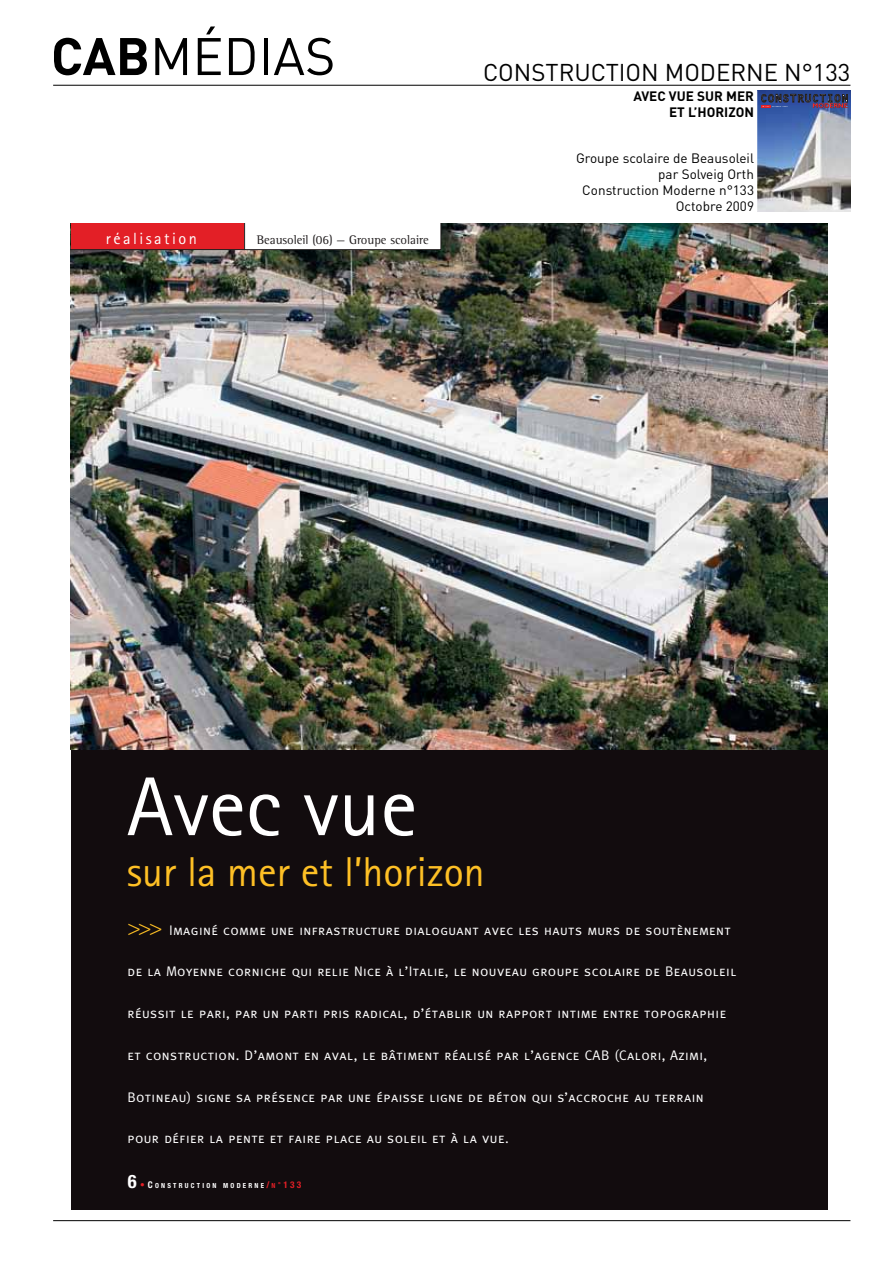
<style>
.page{position:relative;width:893px;height:1263px;background:#fff}
.page>*{position:absolute;margin:0;border:0;box-sizing:border-box;transform-origin:0 0}
.t1{font:83.55px "Rotis Sans Serif";color:#fff}
.t2{font:51.9px "DIN";color:#000}
.t3{font:41.7px "Rotis Sans Serif";color:#fec025}
.t4{font:24px "DIN";color:#000}
.t5{font:16.2px "Rotis Sans Serif";letter-spacing:.15em;color:#fff}
.t6{font:13.95px "Meta Caps";letter-spacing:.03em;color:#fff}
.t7{font:13.5px/16.2px "DIN";color:#000;text-align:right}
.t8{font:700 13.5px/16.2px "DIN";color:#000;text-align:right}
.t9{font:12.75px "Rotis Semi Serif";color:#231f20}
.t10{font:700 condensed 6.9px "Helvetica Neue";letter-spacing:.32em;color:#fff}
.s1{font-weight:700}
.s2{font-family:"Frutiger";font-weight:300;font-stretch:condensed;font-size:22.05px;color:#fec025}
.s3{font-size:18.6px}
.s4{font-size:9.3px;color:#e31f26}
.s5{font-size:9.3px}
.s6{color:#e31f26}
.s7{font-family:"Rotis Sans Serif";font-stretch:normal;font-size:9.3px;color:#e31f26}
</style>
<div class="page">
<hr style="left:53px;top:1220px;width:797px;height:1px;background:#000">
<hr style="left:53px;top:85px;width:797px;height:1px;background:#000">
<img style="left:758px;top:108px;width:92px;height:103px">
<img style="left:757px;top:90px;width:1px;height:121px">
<svg style="left:757px;top:90px;width:94px;height:18px;background:#383f74"></svg>
<img style="left:71px;top:223px;width:756px;height:986px">
<h2 class="t2" style="left:51px;top:24px;width:286px"><span class="s1">CAB</span>MÉDIAS</h2>
<p class="t5" style="left:106px;top:229px;width:92px">réalisation</p>
<p class="t9" style="left:257px;top:232px;width:173px">Beausoleil (06) — Groupe scolaire</p>
<h3 class="t4" style="left:483px;top:57px;width:369px">CONSTRUCTION MODERNE N°133</h3>
<p class="t8" style="left:633px;top:88px;width:122px">AVEC VUE SUR MER<br>ET L’HORIZON</p>
<p class="t7" style="left:576px;top:149px;width:179px">Groupe scolaire de Beausoleil par Solveig Orth<br>Construction Moderne n°133<br>Octobre 2009</p>
<h1 class="t1" style="left:127px;top:757px;width:292px">Avec vue</h1>
<h3 class="t3" style="left:127px;top:847px;width:359px">sur la mer et l’horizon</h3>
<p class="t6" style="left:127px;top:922px;width:605px"><span class="s2">&gt;&gt;&gt;</span> Imaginé comme une infrastructure dialoguant avec les hauts murs de soutènement</p>
<p class="t6" style="left:127px;top:963px;width:610px">de la Moyenne corniche qui relie Nice à l’Italie, le nouveau groupe scolaire de Beausoleil</p>
<p class="t6" style="left:127px;top:1005px;width:600px">réussit le pari, par un parti pris radical, d’établir un rapport intime entre topographie</p>
<p class="t6" style="left:127px;top:1047px;width:581px">et construction. D’amont en aval, le bâtiment réalisé par l’agence CAB (Calori, Azimi,</p>
<p class="t6" style="left:127px;top:1089px;width:578px">Botineau) signe sa présence par une épaisse ligne de béton qui s’accroche au terrain</p>
<p class="t6" style="left:127px;top:1130px;width:383px">pour défier la pente et faire place au soleil et à la vue.</p>
<p class="t10" style="left:128px;top:1181px;width:175px"><span class="s3">6</span><span class="s4">•</span><span class="s5">C</span>ONSTRUCTION MODERNE<span class="s4">/</span><span class="s6">N</span><span class="s7">°</span><span class="s4">133</span></p>
</div>
